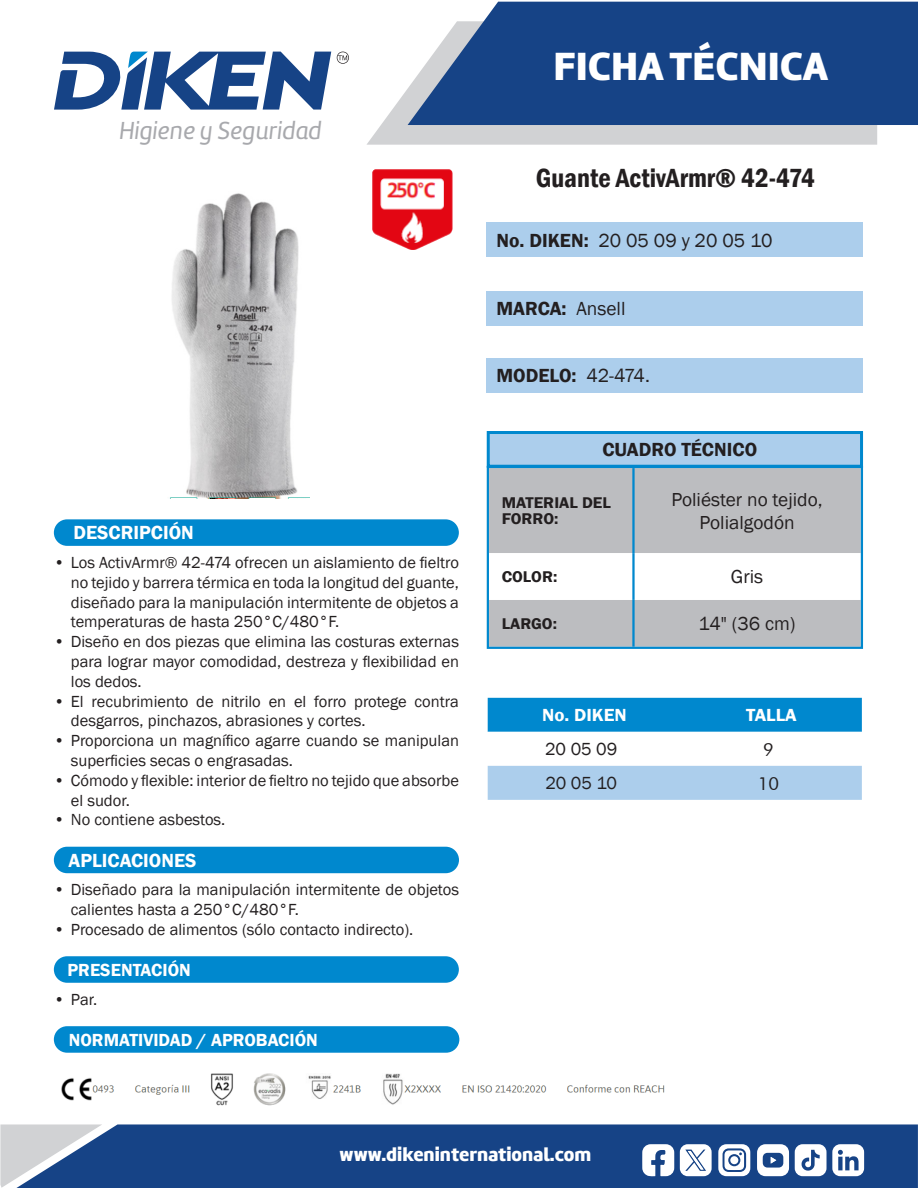
<style>
.page{position:relative;width:918px;height:1188px;background:#fff}
.page>*{position:absolute;margin:0;border:0;box-sizing:border-box;transform-origin:0 0}
.t1{font:40.8px "Amelia Basic Black";color:#fff}
.TÍTULO{font:600 condensed 27px "Franklin Gothic";color:#231f20}
.t2{font:25.5px "Amelia Basic Italic";color:#a8a9ad}
.t3{font:600 19.5px "Franklin Gothic";color:#231f20}
.t4{font:19.5px "Amelia Basic Black";color:#fff}
.t5{font:600 19.5px "Franklin Gothic";color:#fff}
.t6{font:19.5px "Franklin Gothic";color:#231f20}
.t7{font:19.35px/22.4px "Franklin Gothic";color:#231f20;text-align:center}
.t8{font:600 18px "Franklin Gothic";color:#fff}
.t9{font:600 18px "Franklin Gothic";color:#fff;scale:1.05 1}
.t10{font:18px "Franklin Gothic";color:#231f20}
.t11{font:18px "Futura BT";color:#231f20}
.t12{font:16.5px/19.8px "Franklin Gothic";color:#231f20}
.t13{font:600 15.9px/15.9px "Franklin Gothic";color:#231f20;scale:1.05 1}
.s1{font-weight:600}
.s2{font-weight:400}
</style>
<div class="page">
<svg style="left:367px;top:88px;width:510px;height:57px;background:#d5d6d8"></svg>
<svg style="left:408px;top:2px;width:510px;height:123px;background:#2b5490"></svg>
<div style="left:102px;top:1124px;width:816px;height:64px;background:#164386"></div>
<svg style="left:0;top:1124px;width:102px;height:64px;background:#95a6be"></svg>
<svg style="left:54px;top:51px;width:277px;height:59px"></svg>
<svg style="left:337px;top:52px;width:12px;height:12px"></svg>
<svg style="left:680px;top:1144px;width:32px;height:32px"></svg>
<svg style="left:642px;top:1144px;width:32px;height:32px"></svg>
<svg style="left:718px;top:1144px;width:32px;height:32px"></svg>
<div style="left:730px;top:1156px;width:8px;height:8px;background:#fff;border-radius:50%"></div>
<svg style="left:757px;top:1144px;width:32px;height:32px"></svg>
<svg style="left:795px;top:1144px;width:69px;height:32px"></svg>
<div style="left:54px;top:956px;width:405px;height:27px;background:#0088ce;border-radius:13px"></div>
<div style="left:54px;top:847px;width:405px;height:26px;background:#0088ce;border-radius:13px"></div>
<div style="left:54px;top:519px;width:405px;height:27px;background:#0088ce;border-radius:13px"></div>
<div style="left:487px;top:223px;width:376px;height:34px;background:#acceec"></div>
<div style="left:487px;top:291px;width:376px;height:34px;background:#acceec"></div>
<div style="left:487px;top:359px;width:376px;height:34px;background:#acceec"></div>
<svg style="left:486px;top:465px;width:378px;height:184px"></svg>
<svg style="left:488px;top:698px;width:374px;height:102px"></svg>
<div style="left:488px;top:433px;width:374px;height:33px;background:#acceec"></div>
<div style="left:487px;top:431px;width:376px;height:37px;border:3px solid #0088ce"></div>
<img style="left:170px;top:193px;width:140px;height:305px">
<img style="left:372px;top:169px;width:81px;height:81px">
<div style="left:54px;top:1026px;width:405px;height:27px;background:#0088ce;border-radius:13px"></div>
<img style="left:61px;top:1073px;width:604px;height:33px">
<h3 class="t2" style="left:119px;top:116px;width:204px">Higiene y Seguridad</h3>
<p class="t5" style="left:73px;top:521px;width:122px">DESCRIPCIÓN</p>
<p class="t12" style="left:71px;top:553px;width:390px;text-align:justify;text-indent:-17px">• Los ActivArmr® 42-474 ofrecen un aislamiento de fieltro no tejido y barrera térmica en toda la longitud del guante, diseñado para la manipulación intermitente de objetos a temperaturas de hasta 250°C/480°F.</p>
<p class="t12" style="left:71px;top:632px;width:390px;text-align:justify;text-indent:-17px">• Diseño en dos piezas que elimina las costuras externas para lograr mayor comodidad, destreza y flexibilidad en los dedos.</p>
<p class="t12" style="left:71px;top:692px;width:390px;text-indent:-17px">• El recubrimiento de nitrilo en el forro protege contra desgarros, pinchazos, abrasiones y cortes.</p>
<p class="t12" style="left:71px;top:731px;width:390px;text-indent:-17px">• Proporciona un magnífico agarre cuando se manipulan superficies secas o engrasadas.</p>
<p class="t12" style="left:71px;top:771px;width:390px;text-indent:-17px">• Cómodo y flexible: interior de fieltro no tejido que absorbe el sudor.</p>
<p class="t12" style="left:54px;top:810px;width:173px">• No contiene asbestos.</p>
<p class="t5" style="left:68px;top:848px;width:129px">APLICACIONES</p>
<p class="t12" style="left:71px;top:880px;width:390px;text-indent:-17px">• Diseñado para la manipulación intermitente de objetos calientes hasta a 250°C/480°F.</p>
<p class="t12" style="left:54px;top:920px;width:361px">• Procesado de alimentos (sólo contacto indirecto).</p>
<p class="t8" style="left:67px;top:959px;width:125px">PRESENTACIÓN</p>
<p class="t12" style="left:54px;top:990px;width:45px">• Par.</p>
<p class="t8" style="left:69px;top:1029px;width:251px">NORMATIVIDAD / APROBACIÓN</p>
<h1 class="t1" style="left:553px;top:41px;width:276px">FICHA TÉCNICA</h1>
<p class="TÍTULO" style="left:536px;top:160px;width:281px">Guante ActivArmr® 42-474</p>
<p class="t6" style="left:496px;top:228px;width:277px"><span class="s1">No. DIKEN:</span> 20 05 09 y 20 05 10</p>
<p class="t3" style="left:496px;top:296px;width:131px">MARCA: <span class="s2">Ansell</span></p>
<p class="t3" style="left:496px;top:364px;width:155px">MODELO: <span class="s2">42-474.</span></p>
<p class="t3" style="left:602px;top:438px;width:156px">CUADRO TÉCNICO</p>
<p class="t13" style="left:502px;top:495px;width:106px">MATERIAL DEL<br>FORRO:</p>
<p class="t7" style="left:672px;top:489px;width:153px">Poliéster no tejido,<br>Polialgodón</p>
<p class="t13" style="left:502px;top:569px;width:55px">COLOR:</p>
<p class="t7" style="left:731px;top:566px;width:34px">Gris</p>
<p class="t13" style="left:502px;top:616px;width:54px">LARGO:</p>
<p class="t7" style="left:699px;top:613px;width:98px">14" (36 cm)</p>
<p class="t9" style="left:542px;top:704px;width:82px">No. DIKEN</p>
<p class="t9" style="left:746px;top:704px;width:50px">TALLA</p>
<p class="t10" style="left:545px;top:738px;width:74px">20 05 09</p>
<p class="t11" style="left:763px;top:738px;width:12px">9</p>
<p class="t10" style="left:545px;top:772px;width:73px">20 05 10</p>
<p class="t11" style="left:758px;top:772px;width:23px">10</p>
<p class="t4" style="left:340px;top:1143px;width:253px">www.dikeninternational.com</p>
</div>
